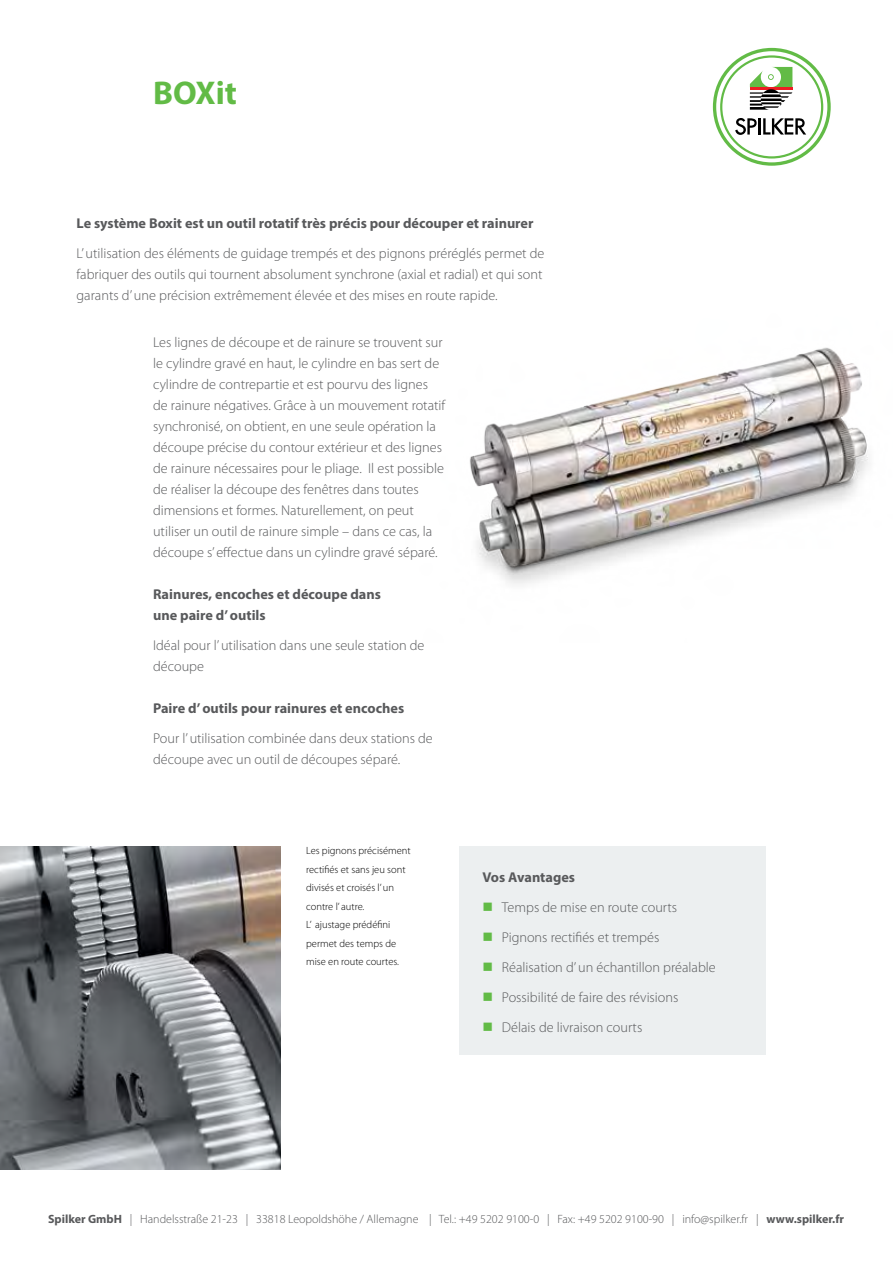
<style>
.page{position:relative;width:893px;height:1263px;background:#fff}
.page>*{position:absolute;margin:0;border:0;box-sizing:border-box;transform-origin:0 0}
.t1{font:700 33px "Myriad Pro";color:#62bb46}
.t2{font:300 14.25px/21px "Myriad Pro";color:#58595b}
.t3{font:700 14.25px/21px "Myriad Pro";color:#58595b}
.t4{font:300 12px "Myriad Pro";color:#58595b}
.t5{font:300 10.5px/18.6px "Myriad Pro";color:#000}
.s1{color:#62bb46}
.s2{font-weight:700}
</style>
<div class="page">
<svg style="left:713px;top:48px;width:118px;height:118px"></svg>
<img style="left:0;top:846px;width:281px;height:323px">
<img style="left:470px;top:347px;width:398px;height:237px">
<div style="left:459px;top:846px;width:306px;height:208px;background:#eceff0"></div>
<h1 class="t1" style="left:153px;top:71px;width:85px">BOXit</h1>
<p class="t3" style="left:77px;top:212px;width:458px">Le système Boxit est un outil rotatif très précis pour découper et rainurer</p>
<p class="t2" style="left:77px;top:243px;width:469px">L’ utilisation des éléments de guidage trempés et des pignons préréglés permet de fabriquer des outils qui tournent absolument synchrone (axial et radial) et qui sont garants d’ une précision extrêmement élevée et des mises en route rapide.</p>
<p class="t2" style="left:153px;top:332px;width:294px">Les lignes de découpe et de rainure se trouvent sur le cylindre gravé en haut, le cylindre en bas sert de cylindre de contrepartie et est pourvu des lignes de rainure négatives. Grâce à un mouvement rotatif synchronisé, on obtient, en une seule opération la découpe précise du contour extérieur et des lignes de rainure nécessaires pour le pliage. Il est possible de réaliser la découpe des fenêtres dans toutes dimensions et formes. Naturellement, on peut utiliser un outil de rainure simple – dans ce cas, la découpe s’ effectue dans un cylindre gravé séparé.</p>
<p class="t3" style="left:153px;top:583px;width:229px">Rainures, encoches et découpe dans une paire d’ outils</p>
<p class="t2" style="left:153px;top:635px;width:273px">Idéal pour l’ utilisation dans une seule station de découpe</p>
<p class="t3" style="left:153px;top:697px;width:253px">Paire d’ outils pour rainures et encoches</p>
<p class="t2" style="left:153px;top:728px;width:281px">Pour l’ utilisation combinée dans deux stations de découpe avec un outil de découpes séparé.</p>
<p class="t5" style="left:306px;top:841px;width:106px">Les pignons précisément rectifiés et sans jeu sont divisés et croisés l’ un contre l’ autre.<br>L’ ajustage prédéfini permet des temps de mise en route courtes.</p>
<p class="t3" style="left:482px;top:867px;width:94px">Vos Avantages</p>
<p class="t2" style="left:482px;top:897px;width:196px"><span class="s1">■</span> Temps de mise en route courts</p>
<p class="t2" style="left:482px;top:927px;width:178px"><span class="s1">■</span> Pignons rectifiés et trempés</p>
<p class="t2" style="left:482px;top:957px;width:235px"><span class="s1">■</span> Réalisation d’ un échantillon préalable</p>
<p class="t2" style="left:482px;top:987px;width:198px"><span class="s1">■</span> Possibilité de faire des révisions</p>
<p class="t2" style="left:482px;top:1017px;width:161px"><span class="s1">■</span> Délais de livraison courts</p>
<p class="t4" style="left:48px;top:1212px;width:797px"><span class="s2">Spilker GmbH</span> | Handelsstraße 21-23 | 33818 Leopoldshöhe / Allemagne | Tel.: +49 5202 9100-0 | Fax: +49 5202 9100-90 | info@spilker.fr | <span class="s2">www.spilker.fr</span></p>
</div>
